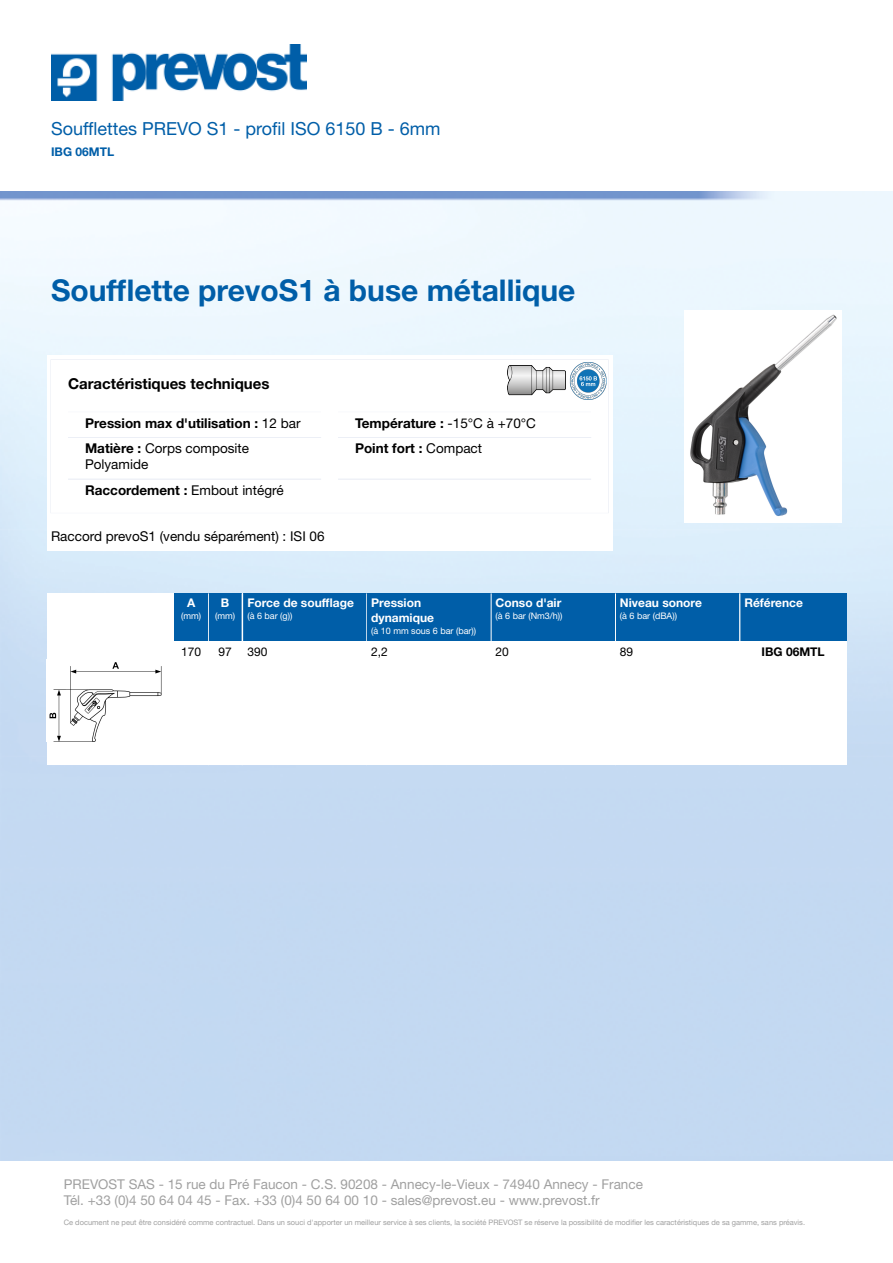
<style>
.page{position:relative;width:893px;height:1263px;background:#fff}
.page>*{position:absolute;margin:0;border:0;box-sizing:border-box;transform-origin:0 0}
.t1{font:700 30px "Helvetica Neue LT Std";color:#005ea8}
.t2{font:18px "Helvetica Neue LT Std";color:#005ea8}
.t3{font:700 15px "Helvetica Neue LT Std";color:#000}
.t4{font:13.5px/16.2px "Helvetica Neue LT Std";color:#a0a0a0}
.t5{font:700 13.5px "Helvetica Neue LT Std";color:#000}
.t6{font:13.5px/16.2px "Helvetica Neue LT Std";color:#000}
.t7{font:700 12px/14.4px "Helvetica Neue LT Std";color:#fff}
.t8{font:12px "Helvetica Neue LT Std";color:#000}
.t9{font:700 12px "Helvetica Neue LT Std";color:#005ea8}
.t10{font:700 12px "Helvetica Neue LT Std";color:#000}
.t11{font:9px "Helvetica Neue LT Std";color:#fff}
.t12{font:7.5px "Helvetica Neue LT Std";color:#a0a0a0}
.s1{font-weight:400}
.s2{font-weight:700}
</style>
<div class="page">
<img style="left:51px;top:44px;width:255px;height:57px">
<img style="left:0;top:191px;width:892px;height:970px">
<div style="left:47px;top:355px;width:565px;height:163px;background:#fff"></div>
<svg style="left:50px;top:359px;width:559px;height:154px"></svg>
<hr style="left:68px;top:437px;width:253px;height:1px;background:#eceff6">
<hr style="left:338px;top:437px;width:253px;height:1px;background:#eceff6">
<hr style="left:68px;top:479px;width:253px;height:1px;background:#eceff6">
<hr style="left:338px;top:479px;width:253px;height:1px;background:#eceff6">
<div style="left:47px;top:518px;width:565px;height:33px;background:#fff"></div>
<img style="left:685px;top:310px;width:157px;height:213px">
<div style="left:47px;top:593px;width:127px;height:48px;background:#fff"></div>
<div style="left:174px;top:593px;width:34px;height:48px;background:#005ea8"></div>
<div style="left:209px;top:593px;width:33px;height:48px;background:#005ea8"></div>
<hr style="left:208px;top:593px;width:1px;height:48px;background:#fff">
<div style="left:243px;top:593px;width:124px;height:48px;background:#005ea8"></div>
<hr style="left:242px;top:593px;width:1px;height:48px;background:#fff">
<div style="left:367px;top:593px;width:124px;height:48px;background:#005ea8"></div>
<hr style="left:367px;top:593px;width:1px;height:48px;background:#fff">
<div style="left:491px;top:593px;width:124px;height:48px;background:#005ea8"></div>
<hr style="left:491px;top:593px;width:1px;height:48px;background:#fff">
<div style="left:616px;top:593px;width:124px;height:48px;background:#005ea8"></div>
<hr style="left:615px;top:593px;width:1px;height:48px;background:#fff">
<div style="left:740px;top:593px;width:106px;height:48px;background:#005ea8"></div>
<hr style="left:740px;top:593px;width:1px;height:48px;background:#fff">
<div style="left:47px;top:641px;width:127px;height:124px;background:#fff"></div>
<img style="left:49px;top:662px;width:113px;height:80px">
<div style="left:174px;top:641px;width:34px;height:124px;background:#fff"></div>
<div style="left:209px;top:641px;width:33px;height:124px;background:#fff"></div>
<hr style="left:208px;top:641px;width:1px;height:124px;background:#fff">
<div style="left:243px;top:641px;width:124px;height:124px;background:#fff"></div>
<hr style="left:242px;top:641px;width:1px;height:124px;background:#fff">
<div style="left:367px;top:641px;width:124px;height:124px;background:#fff"></div>
<div style="left:491px;top:641px;width:124px;height:124px;background:#fff"></div>
<div style="left:616px;top:641px;width:124px;height:124px;background:#fff"></div>
<hr style="left:615px;top:641px;width:1px;height:124px;background:#fff">
<div style="left:740px;top:641px;width:106px;height:124px;background:#fff"></div>
<h2 class="t2" style="left:51px;top:118px;width:391px">Soufflettes PREVO S1 - profil ISO 6150 B - 6mm</h2>
<h3 class="t9" style="left:51px;top:144px;width:65px">IBG 06MTL</h3>
<h1 class="t1" style="left:51px;top:272px;width:526px">Soufflette prevoS1 à buse métallique</h1>
<h3 class="t3" style="left:68px;top:374px;width:203px">Caractéristiques techniques</h3>
<h3 class="t5" style="left:85px;top:414px;width:217px">Pression max d'utilisation : <span class="s1">12 bar</span></h3>
<h3 class="t5" style="left:355px;top:414px;width:182px">Température : <span class="s1">-15°C à +70°C</span></h3>
<h3 class="t6" style="left:85px;top:440px;width:166px"><span class="s2">Matière :</span> Corps composite<br>Polyamide</h3>
<h3 class="t5" style="left:355px;top:440px;width:129px">Point fort : <span class="s1">Compact</span></h3>
<h3 class="t5" style="left:85px;top:481px;width:200px">Raccordement : <span class="s1">Embout intégré</span></h3>
<h3 class="t6" style="left:51px;top:528px;width:275px">Raccord prevoS1 (vendu séparément) : ISI 06</h3>
<h3 class="t7" style="left:187px;top:596px;width:10px">A</h3>
<p class="t11" style="left:181px;top:611px;width:22px">(mm)</p>
<h3 class="t7" style="left:221px;top:596px;width:10px">B</h3>
<p class="t11" style="left:215px;top:611px;width:22px">(mm)</p>
<h3 class="t7" style="left:247px;top:596px;width:108px">Force de soufflage</h3>
<p class="t11" style="left:247px;top:611px;width:46px">(à 6 bar (g))</p>
<h3 class="t7" style="left:371px;top:596px;width:64px">Pression dynamique</h3>
<p class="t11" style="left:371px;top:625px;width:107px">(à 10 mm sous 6 bar (bar))</p>
<h3 class="t7" style="left:496px;top:596px;width:67px">Conso d'air</h3>
<p class="t11" style="left:496px;top:611px;width:69px">(à 6 bar (Nm3/h))</p>
<h3 class="t7" style="left:620px;top:596px;width:84px">Niveau sonore</h3>
<p class="t11" style="left:620px;top:611px;width:59px">(à 6 bar (dBA))</p>
<h3 class="t7" style="left:744px;top:596px;width:60px">Référence</h3>
<h3 class="t8" style="left:181px;top:644px;width:22px">170</h3>
<h3 class="t8" style="left:218px;top:644px;width:15px">97</h3>
<h3 class="t8" style="left:247px;top:644px;width:22px">390</h3>
<h3 class="t8" style="left:371px;top:644px;width:18px">2,2</h3>
<h3 class="t8" style="left:496px;top:644px;width:15px">20</h3>
<h3 class="t8" style="left:620px;top:644px;width:15px">89</h3>
<h3 class="t10" style="left:762px;top:644px;width:65px">IBG 06MTL</h3>
<h3 class="t4" style="left:64px;top:1176px;width:581px">PREVOST SAS - 15 rue du Pré Faucon - C.S. 90208 - Annecy-le-Vieux - 74940 Annecy - France<br>Tél. +33 (0)4 50 64 04 45 - Fax. +33 (0)4 50 64 00 10 - sales@prevost.eu - www.prevost.fr</h3>
<p class="t12" style="left:64px;top:1218px;width:743px">Ce document ne peut être considéré comme contractuel. Dans un souci d'apporter un meilleur service à ses clients, la société PREVOST se réserve la possibilité de modifier les caractéristiques de sa gamme, sans préavis.</p>
</div>
